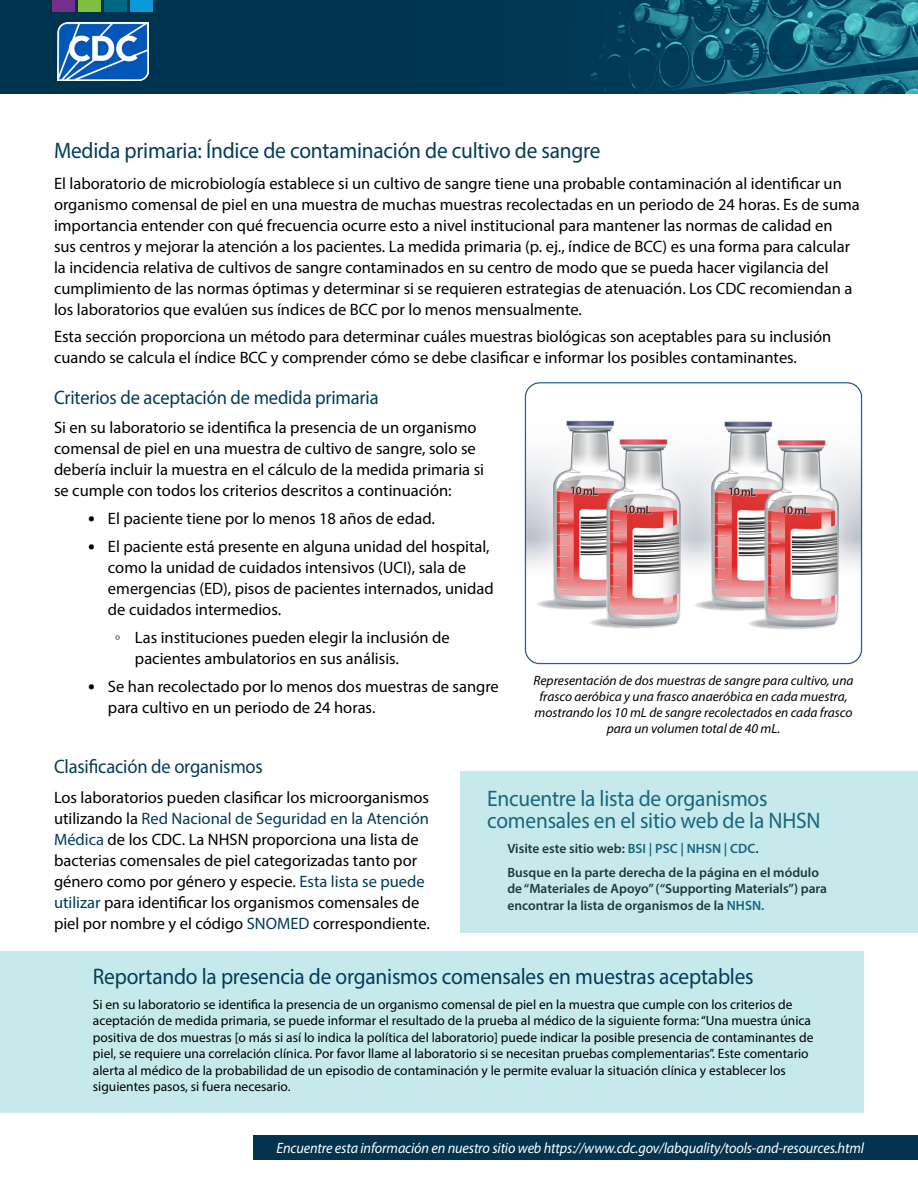
<style>
.page{position:relative;width:918px;height:1188px;background:#fff}
.page>*{position:absolute;margin:0;border:0;box-sizing:border-box;transform-origin:0 0}
.t1{font:22.5px/22.5px "Myriad Pro";letter-spacing:-.01em;color:#043c5b;scale:.95 1}
.t2{font:19.5px "Myriad Pro";letter-spacing:-.01em;color:#043c5b;scale:.95 1}
.t3{font:16.5px/21px "Myriad Pro";color:#000101}
.t4{font:italic 15px "Myriad Pro";letter-spacing:-.01em;color:#fff;scale:.95 1}
.t5{font:13.5px/16.5px "Myriad Pro";color:#000101}
.t6{font:italic 13.5px/16.2px "Myriad Pro";color:#000101;text-align:center}
.t7{font:600 13.5px/23.2px "Myriad Pro";color:#000101}
.s1{font-family:"PT Sans";font-weight:700}
.s2{font-family:"Segoe UI"}
.s3{color:#003a5d}
</style>
<div class="page">
<div style="left:0;top:951px;width:864px;height:162px;background:#c6eaec"></div>
<img style="left:524px;top:382px;width:339px;height:283px">
<div style="left:460px;top:771px;width:458px;height:161px;background:#c6eaec"></div>
<img style="left:0;top:0;width:918px;height:94px">
<div style="left:105px;top:0;width:22px;height:11px;background:#00697f"></div>
<div style="left:131px;top:0;width:22px;height:11px;background:#0b9ad6"></div>
<div style="left:78px;top:0;width:23px;height:11px;background:#81bd41"></div>
<div style="left:52px;top:0;width:23px;height:11px;background:#752e8a"></div>
<div style="left:254px;top:1136px;width:664px;height:24px;background:#03334e"></div>
<img style="left:57px;top:22px;width:92px;height:59px">
<h1 class="t1" style="left:54px;top:139px;width:577px">Medida primaria: Índice de contaminación de cultivo de sangre</h1>
<p class="t3" style="left:54px;top:172px;width:807px">El laboratorio de microbiología establece si un cultivo de sangre tiene una probable contaminación al identificar un organismo comensal de piel en una muestra de muchas muestras recolectadas en un periodo de 24 horas. Es de suma importancia entender con qué frecuencia ocurre esto a nivel institucional para mantener las normas de calidad en<br>sus centros y mejorar la atención a los pacientes. La medida primaria (p. ej., índice de BCC) es una forma para calcular la incidencia relativa de cultivos de sangre contaminados en su centro de modo que se pueda hacer vigilancia del cumplimiento de las normas óptimas y determinar si se requieren estrategias de atenuación. Los CDC recomiendan a los laboratorios que evalúen sus índices de BCC por lo menos mensualmente.</p>
<p class="t3" style="left:54px;top:326px;width:779px">Esta sección proporciona un método para determinar cuáles muestras biológicas son aceptables para su inclusión cuando se calcula el índice BCC y comprender cómo se debe clasificar e informar los posibles contaminantes.</p>
<p class="t2" style="left:54px;top:386px;width:343px">Criterios de aceptación de medida primaria</p>
<p class="t3" style="left:54px;top:417px;width:432px">Si en su laboratorio se identifica la presencia de un organismo comensal de piel en una muestra de cultivo de sangre, solo se debería incluir la muestra en el cálculo de la medida primaria si se cumple con todos los criterios descritos a continuación:</p>
<p class="t3" style="left:88px;top:508px;width:349px"><span class="s1">•</span> El paciente tiene por lo menos 18 años de edad.</p>
<p class="t3" style="left:108px;top:536px;width:387px;text-indent:-20px"><span class="s1">•</span> El paciente está presente en alguna unidad del hospital, como la unidad de cuidados intensivos (UCI), sala de emergencias (ED), pisos de pacientes internados, unidad de cuidados intermedios.</p>
<p class="t3" style="left:135px;top:626px;width:316px;text-indent:-20px"><span class="s2">◦</span> Las instituciones pueden elegir la inclusión de pacientes ambulatorios en sus análisis.</p>
<p class="t3" style="left:108px;top:675px;width:392px;text-indent:-20px"><span class="s1">•</span> Se han recolectado por lo menos dos muestras de sangre para cultivo en un periodo de 24 horas.</p>
<p class="t6" style="left:533px;top:672px;width:322px">Representación de dos muestras de sangre para cultivo, una frasco aeróbica y una frasco anaeróbica en cada muestra, mostrando los 10 mL de sangre recolectados en cada frasco para un volumen total de 40 mL.</p>
<p class="t2" style="left:54px;top:755px;width:221px">Clasificación de organismos</p>
<p class="t3" style="left:54px;top:786px;width:377px">Los laboratorios pueden clasificar los microorganismos utilizando la <span class="s3">Red Nacional de Seguridad en la Atención Médica</span> de los CDC. La NHSN proporciona una lista de bacterias comensales de piel categorizadas tanto por género como por género y especie. <span class="s3">Esta lista se puede utilizar</span> para identificar los organismos comensales de piel por nombre y el código <span class="s3">SNOMED</span> correspondiente.</p>
<h1 class="t1" style="left:487px;top:787px;width:352px">Encuentre la lista de organismos comensales en el sitio web de la NHSN</h1>
<p class="t7" style="left:507px;top:837px;width:313px">Visite este sitio web: <span class="s3">BSI | PSC | NHSN | CDC</span>.<br>Busque en la parte derecha de la página en el módulo</p>
<p class="t7" style="left:507px;top:880px;width:321px;line-height:16.5px">de “Materiales de Apoyo” (“Supporting Materials”) para encontrar la lista de organismos de la <span class="s3">NHSN.</span></p>
<h1 class="t1" style="left:93px;top:965px;width:697px">Reportando la presencia de organismos comensales en muestras aceptables</h1>
<p class="t5" style="left:93px;top:996px;width:722px">Si en su laboratorio se identifica la presencia de un organismo comensal de piel en la muestra que cumple con los criterios de aceptación de medida primaria, se puede informar el resultado de la prueba al médico de la siguiente forma: “Una muestra única positiva de dos muestras [o más si así lo indica la política del laboratorio] puede indicar la posible presencia de contaminantes de piel, se requiere una correlación clínica. Por favor llame al laboratorio si se necesitan pruebas complementarias”. Este comentario alerta al médico de la probabilidad de un episodio de contaminación y le permite evaluar la situación clínica y establecer los siguientes pasos, si fuera necesario.</p>
<p class="t4" style="left:277px;top:1138px;width:620px">Encuentre esta información en nuestro sitio web https://www.cdc.gov/labquality/tools-and-resources.html</p>
</div>
